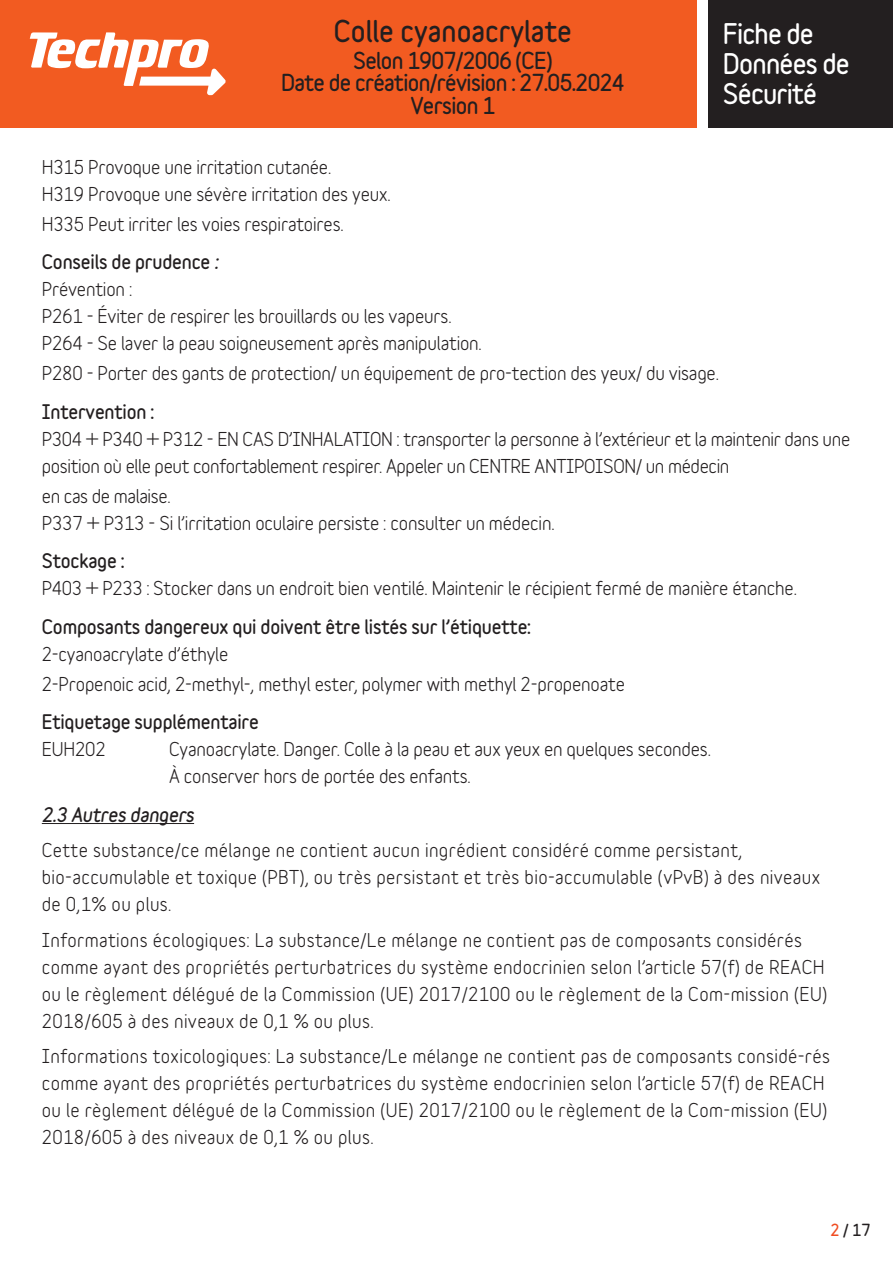
<style>
.page{position:relative;width:893px;height:1263px;background:#fff}
.page>*{position:absolute;margin:0;border:0;box-sizing:border-box;transform-origin:0 0}
.t1{font:900 27px "Variable";color:#231f20}
.t2{font:900 25.5px/30px "Variable";letter-spacing:-.03em;color:#fff}
.t3{font:900 21px/22.5px "Variable";letter-spacing:-.03em;color:#231f20;text-align:center}
.TEXTE_COURANT{font:700 18px/27px "Variable";letter-spacing:-.01em;color:#231f20}
.TEXTE_COURANT-2{font:700 18px/27px "Variable";letter-spacing:.02em;color:#231f20}
.TEXTE_COURANT-3{font:900 18px/27px "Variable";letter-spacing:-.01em;color:#231f20}
.TEXTE_COURANT-4{font:italic 900 18px "Variable";letter-spacing:-.01em;color:#231f20}
.t4{font:900 15px "Variable";color:#231f20}
.s1{font-weight:900}
.s2{font-weight:900;font-style:italic}
.s3{font-weight:700}
.s4{color:#f04d22}
</style>
<div class="page">
<div style="left:0;top:0;width:723px;height:128px;background:#f25b21"></div>
<div style="left:702px;top:0;width:191px;height:128px;background:#231f20"></div>
<div style="left:697px;top:0;width:11px;height:128px;background:#fff"></div>
<svg style="left:30px;top:32px;width:196px;height:63px"></svg>
<hr style="left:42px;top:823px;width:152px;height:1px;background:#231f20">
<h1 class="t1" style="left:334px;top:13px;width:239px">Colle cyanoacrylate</h1>
<p class="t3" style="left:281px;top:49px;width:345px">Selon 1907/2006 (CE)<br>Date de création/révision : 27.05.2024<br>Version 1</p>
<h2 class="t2" style="left:723px;top:19px;width:128px">Fiche de<br>Données de<br>Sécurité</h2>
<p class="TEXTE_COURANT" style="left:42px;top:153px;width:350px">H315 Provoque une irritation cutanée.<br>H319 Provoque une sévère irritation des yeux.</p>
<p class="TEXTE_COURANT" style="left:42px;top:210px;width:303px">H335 Peut irriter les voies respiratoires.</p>
<p class="TEXTE_COURANT" style="left:42px;top:248px;width:442px"><span class="s1">Conseils de prudence</span> <span class="s2">:<br></span>Prévention :<br>P261 - Éviter de respirer les brouillards ou les vapeurs.<br>P264 - Se laver la peau soigneusement après manipulation.</p>
<p class="TEXTE_COURANT" style="left:42px;top:359px;width:679px">P280 - Porter des gants de protection/ un équipement de pro-tection des yeux/ du visage.</p>
<p class="TEXTE_COURANT" style="left:42px;top:398px;width:810px"><span class="s1">Intervention :<br></span>P304 + P340 + P312 - EN CAS D’INHALATION : transporter la personne à l’extérieur et la maintenir dans une position où elle peut confortablement respirer. Appeler un CENTRE ANTIPOISON/ un médecin</p>
<p class="TEXTE_COURANT" style="left:42px;top:482px;width:514px">en cas de malaise.<br>P337 + P313 - Si l’irritation oculaire persiste : consulter un médecin.</p>
<p class="TEXTE_COURANT" style="left:42px;top:547px;width:757px"><span class="s1">Stockage :<br></span>P403 + P233 : Stocker dans un endroit bien ventilé. Maintenir le récipient fermé de manière étanche.</p>
<p class="TEXTE_COURANT-3" style="left:42px;top:613px;width:491px">Composants dangereux qui doivent être listés sur l’étiquette:<br><span class="s3">2-cyanoacrylate d’éthyle</span></p>
<p class="TEXTE_COURANT" style="left:42px;top:670px;width:585px">2-Propenoic acid, 2-methyl-, methyl ester, polymer with methyl 2-propenoate</p>
<p class="TEXTE_COURANT-3" style="left:42px;top:708px;width:219px">Etiquetage supplémentaire<br><span class="s3">EUH202</span></p>
<p class="TEXTE_COURANT" style="left:169px;top:735px;width:543px">Cyanoacrylate. Danger. Colle à la peau et aux yeux en quelques secondes.<br>À conserver hors de portée des enfants.</p>
<p class="TEXTE_COURANT-4" style="left:42px;top:803px;width:154px">2.3 Autres dangers</p>
<p class="TEXTE_COURANT-2" style="left:42px;top:836px;width:780px">Cette substance/ce mélange ne contient aucun ingrédient considéré comme persistant, bio-accumulable et toxique (PBT), ou très persistant et très bio-accumulable (vPvB) à des niveaux de 0,1% ou plus.</p>
<p class="TEXTE_COURANT-2" style="left:42px;top:926px;width:787px">Informations écologiques: La substance/Le mélange ne contient pas de composants considérés comme ayant des propriétés perturbatrices du système endocrinien selon l’article 57(f) de REACH ou le règlement délégué de la Commission (UE) 2017/2100 ou le règlement de la Com-mission (EU)<br>2018/605 à des niveaux de 0,1 % ou plus.</p>
<p class="TEXTE_COURANT-2" style="left:42px;top:1042px;width:790px">Informations toxicologiques: La substance/Le mélange ne contient pas de composants considé-rés comme ayant des propriétés perturbatrices du système endocrinien selon l’article 57(f) de REACH ou le règlement délégué de la Commission (UE) 2017/2100 ou le règlement de la Com-mission (EU)<br>2018/605 à des niveaux de 0,1 % ou plus.</p>
<p class="t4" style="left:830px;top:1220px;width:41px"><span class="s4">2</span> / 17</p>
</div>
